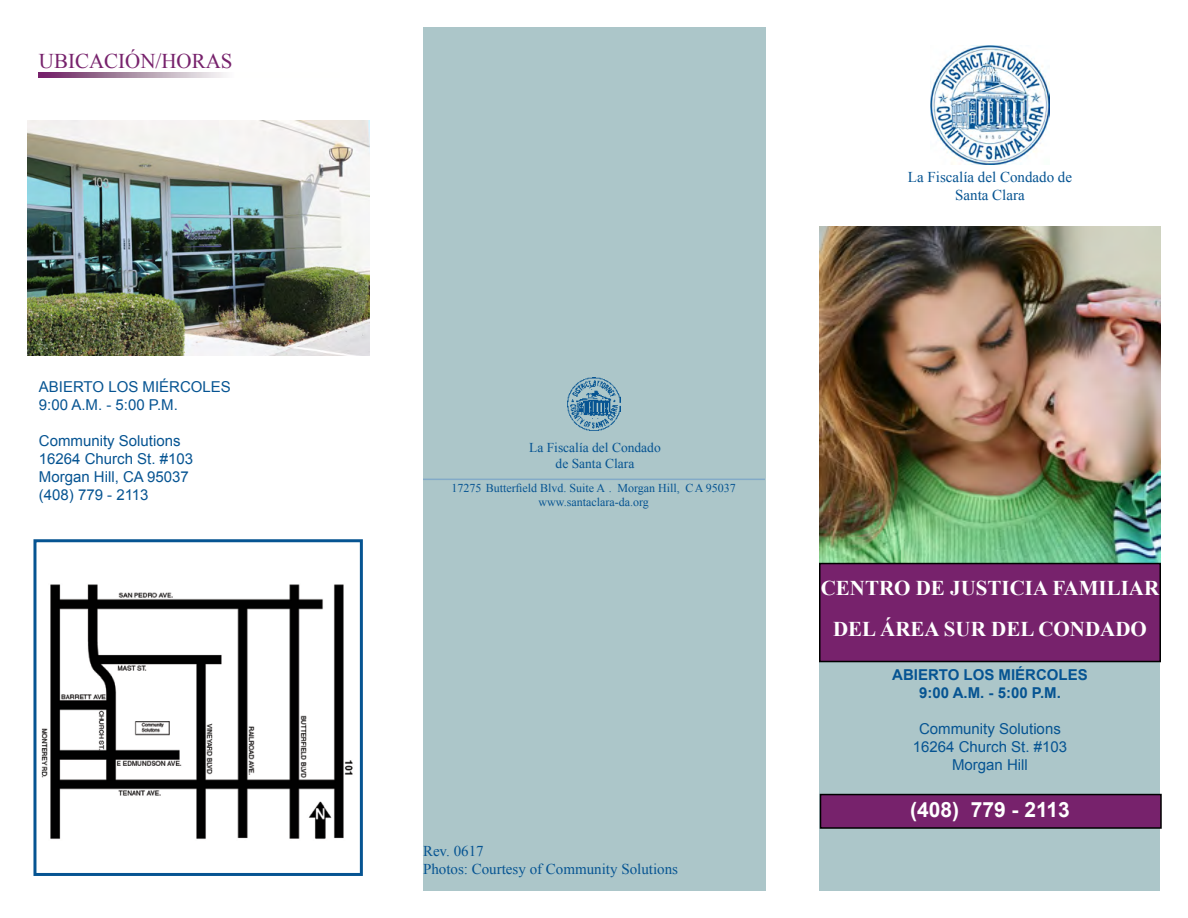
<style>
.page{position:relative;width:1188px;height:918px;background:#fff}
.page>*{position:absolute;margin:0;border:0;box-sizing:border-box;transform-origin:0 0}
.t1{font:700 21px/40.5px "Times New Roman";color:#fff;text-align:center}
.t2{font:21px "Times New Roman";color:#77226c}
.t3{font:700 21px "Arial";color:#fff}
.t4{font:15px/18px "Arial";color:#065492}
.t5{font:15px/18px "Times New Roman";color:#065492;text-align:center}
.t6{font:700 15px/18px "Arial";color:#065492;text-align:center}
.t7{font:13.5px/16.2px "Times New Roman";color:#065492;text-align:center}
.t8{font:12px/14.4px "Times New Roman";color:#065492;text-align:center}
</style>
<div class="page">
<div style="left:423px;top:27px;width:343px;height:864px;background:#acc6c9"></div>
<img style="left:27px;top:121px;width:342px;height:235px">
<div style="left:820px;top:377px;width:340px;height:514px;background:#acc6c9"></div>
<img style="left:820px;top:226px;width:340px;height:337px">
<div style="left:820px;top:564px;width:340px;height:98px;background:#77226c"></div>
<div style="left:819px;top:563px;width:342px;height:99px;border:2px solid #000"></div>
<img style="left:568px;top:378px;width:52px;height:52px">
<hr style="left:423px;top:479px;width:342px;height:1px;background:#83aac8">
<img style="left:930px;top:45px;width:119px;height:119px">
<div style="left:820px;top:795px;width:341px;height:33px;background:#77226c"></div>
<div style="left:820px;top:794px;width:342px;height:35px;border:2px solid #000"></div>
<img style="left:41px;top:584px;width:312px;height:255px">
<div style="left:33px;top:539px;width:330px;height:337px;border:3px solid #065492"></div>
<svg style="left:39px;top:73px;width:185px;height:4px"></svg>
<h1 class="t2" style="left:39px;top:47px;width:195px">UBICACIÓN/HORAS</h1>
<p class="t4" style="left:39px;top:378px;width:194px">ABIERTO LOS MIÉRCOLES<br>9:00 A.M. - 5:00 P.M.</p>
<p class="t4" style="left:39px;top:432px;width:156px">Community Solutions<br>16264 Church St. #103<br>Morgan Hill, CA 95037 (408) 779 - 2113</p>
<p class="t5" style="left:908px;top:168px;width:166px">La Fiscalía del Condado de<br>Santa Clara</p>
<p class="t7" style="left:529px;top:439px;width:133px">La Fiscalía del Condado de Santa Clara</p>
<p class="t8" style="left:452px;top:480px;width:286px">17275 Butterfield Blvd. Suite A . Morgan Hill, CA 95037 www.santaclara-da.org</p>
<p class="t5" style="left:423px;top:841px;width:257px;text-align:left">Rev. 0617<br>Photos: Courtesy of Community Solutions</p>
<h1 class="t1" style="left:821px;top:567px;width:340px">CENTRO DE JUSTICIA FAMILIAR<br>DEL ÁREA SUR DEL CONDADO</h1>
<p class="t6" style="left:892px;top:667px;width:197px">ABIERTO LOS MIÉRCOLES<br>9:00 A.M. - 5:00 P.M.</p>
<p class="t4" style="left:913px;top:720px;width:156px;text-align:center">Community Solutions<br>16264 Church St. #103<br>Morgan Hill</p>
<h1 class="t3" style="left:910px;top:796px;width:161px">(408) 779 - 2113</h1>
</div>
